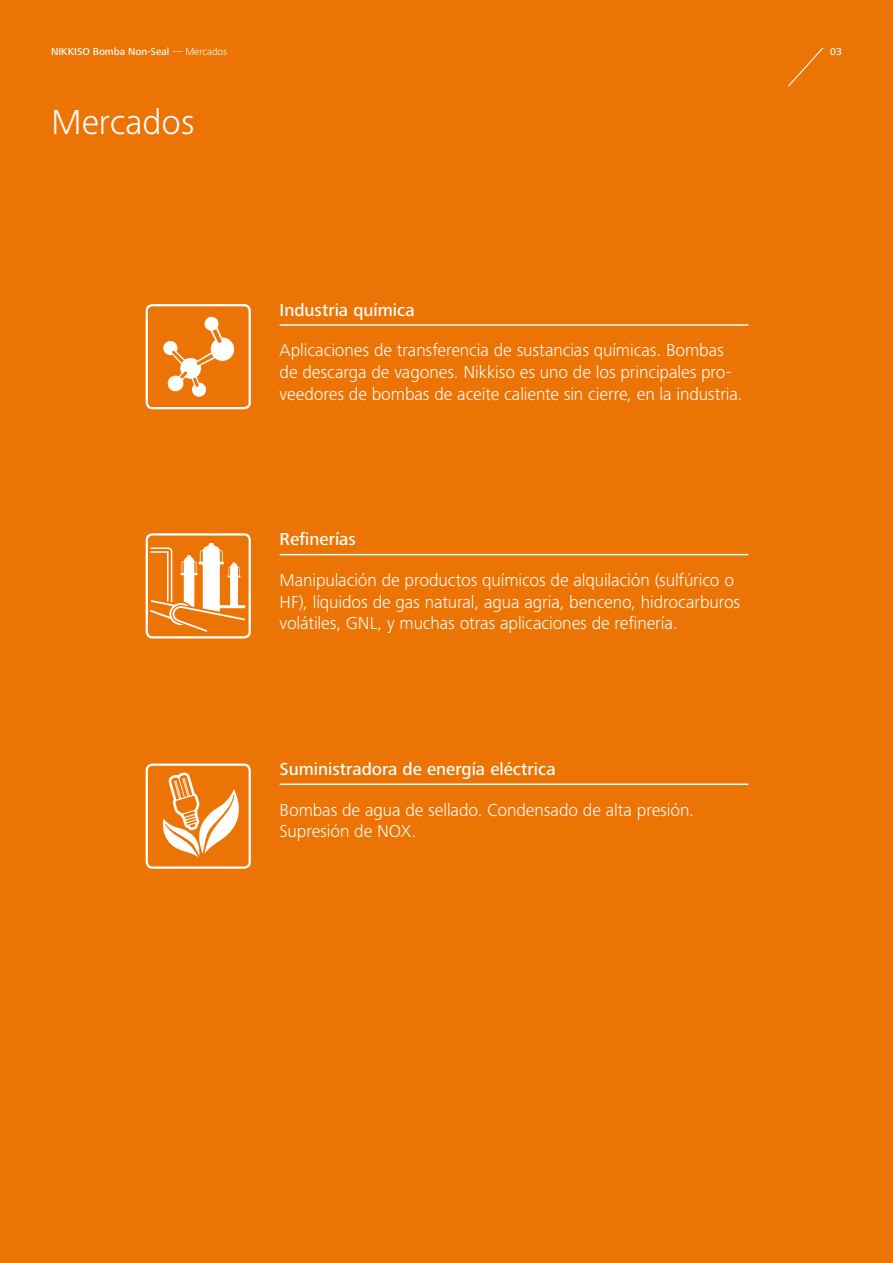
<style>
.page{position:relative;width:893px;height:1263px;background:#ec7405}
.page>*{position:absolute;margin:0;border:0;box-sizing:border-box;transform-origin:0 0}
.t1{font:300 36px "Frutiger Next LTW1 G";color:#fff}
.t2{font:300 18px/21.6px "Frutiger Next LTW1 G";letter-spacing:-.005em;color:#fff}
.t3{font:500 18px "Frutiger Next LTW1 G";color:#fff}
.t4{font:500 10.5px "Frutiger Next LTW1 G";color:#fff}
.s1{font-weight:300}
</style>
<div class="page">
<hr style="left:280px;top:324px;width:468px;height:2px;background:#fff">
<hr style="left:280px;top:554px;width:468px;height:1px;background:#fff">
<hr style="left:280px;top:783px;width:468px;height:2px;background:#fff">
<svg style="left:788px;top:47px;width:36px;height:40px"></svg>
<svg style="left:146px;top:763px;width:105px;height:106px"></svg>
<svg style="left:146px;top:533px;width:105px;height:105px"></svg>
<svg style="left:146px;top:304px;width:105px;height:105px"></svg>
<p class="t4" style="left:51px;top:46px;width:178px">NIKKISO Bomba Non-Seal <span class="s1">— Mercados</span></p>
<p class="t4" style="left:830px;top:46px;width:13px">03</p>
<h1 class="t1" style="left:51px;top:101px;width:145px">Mercados</h1>
<p class="t3" style="left:280px;top:299px;width:137px">Industria química</p>
<p class="t2" style="left:280px;top:340px;width:464px">Aplicaciones de transferencia de sustancias químicas. Bombas de descarga de vagones. Nikkiso es uno de los principales pro&shy;veedores de bombas de aceite caliente sin cierre, en la industria.</p>
<p class="t3" style="left:280px;top:529px;width:78px">Refinerías</p>
<p class="t2" style="left:280px;top:569px;width:462px">Manipulación de productos químicos de alquilación (sulfúrico o<br>HF), líquidos de gas natural, agua agria, benceno, hidrocarburos volátiles, GNL, y muchas otras aplicaciones de refinería.</p>
<p class="t3" style="left:280px;top:759px;width:278px">Suministradora de energía eléctrica</p>
<p class="t2" style="left:280px;top:799px;width:416px">Bombas de agua de sellado. Condensado de alta presión.<br>Supresión de NOX.</p>
</div>
